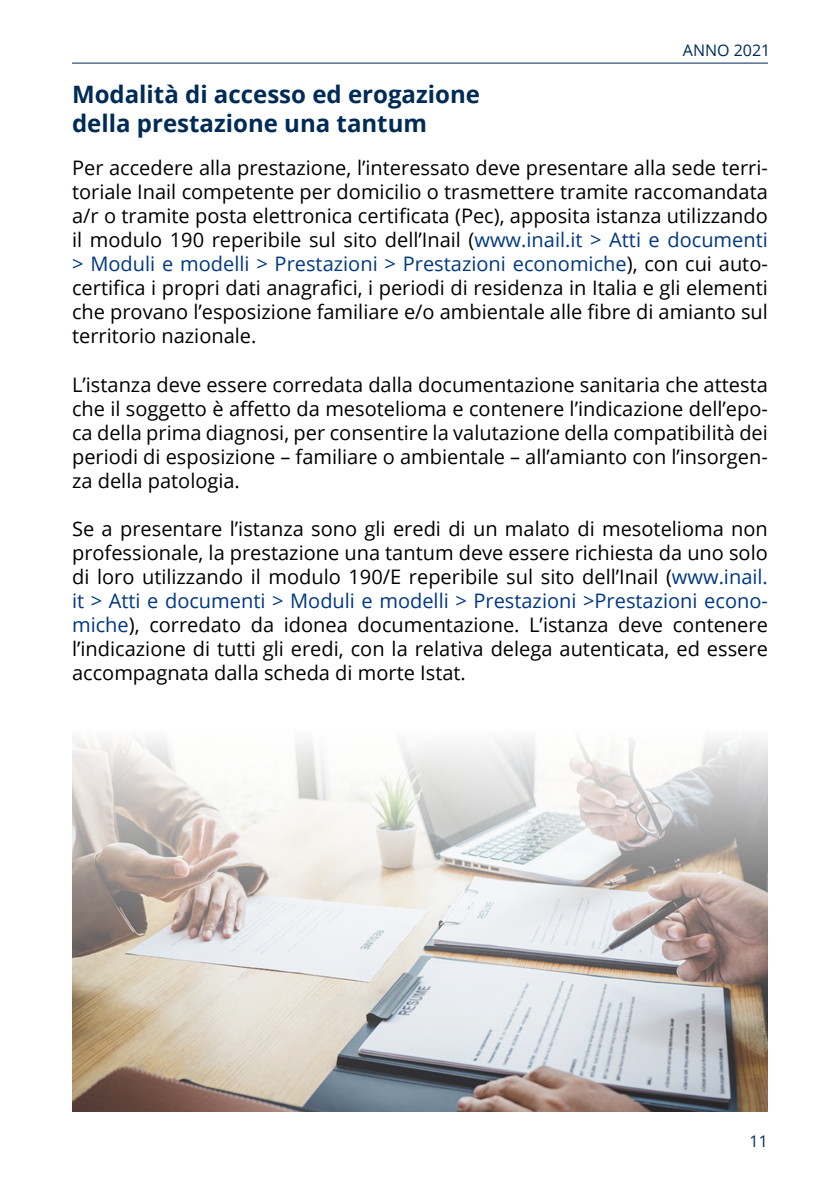
<style>
.page{position:relative;width:840px;height:1191px;background:#fff}
.page>*{position:absolute;margin:0;border:0;box-sizing:border-box;transform-origin:0 0}
.t1{font:700 24px/28.8px "Open Sans";color:#002b56}
.t2{font:20px/24px "Open Sans";color:#000;text-align:justify}
.t3{font:16px "Open Sans";color:#002b56}
.s1{color:#003882}
</style>
<div class="page">
<hr style="left:72px;top:63px;width:695px;height:1px;background:#002b56">
<img style="left:72px;top:739px;width:695px;height:372px">
<p class="t3" style="left:682px;top:40px;width:89px">ANNO 2021</p>
<p class="t1" style="left:72px;top:80px;width:409px">Modalità di accesso ed erogazione della prestazione una tantum</p>
<p class="t2" style="left:72px;top:156px;width:697px">Per accedere alla prestazione, l’interessato deve presentare alla sede terri&shy;toriale Inail competente per domicilio o trasmettere tramite raccomandata a/r o tramite posta elettronica certificata (Pec), apposita istanza utilizzando il modulo 190 reperibile sul sito dell’Inail (<span class="s1">www.inail.it &gt; Atti e documenti &gt; Moduli e modelli &gt; Prestazioni &gt; Prestazioni economiche</span>), con cui auto&shy;certifica i propri dati anagrafici, i periodi di residenza in Italia e gli elementi che provano l’esposizione familiare e/o ambientale alle fibre di amianto sul territorio nazionale.</p>
<p class="t2" style="left:72px;top:372px;width:697px">L’istanza deve essere corredata dalla documentazione sanitaria che attesta che il soggetto è affetto da mesotelioma e contenere l’indicazione dell’epo&shy;ca della prima diagnosi, per consentire la valutazione della compatibilità dei periodi di esposizione – familiare o ambientale – all’amianto con l’insorgen&shy;za della patologia.</p>
<p class="t2" style="left:72px;top:516px;width:697px">Se a presentare l’istanza sono gli eredi di un malato di mesotelioma non professionale, la prestazione una tantum deve essere richiesta da uno solo di loro utilizzando il modulo 190/E reperibile sul sito dell’Inail (<span class="s1">www.inail. it &gt; Atti e documenti &gt; Moduli e modelli &gt; Prestazioni &gt;Prestazioni econo&shy;miche</span>), corredato da idonea documentazione. L’istanza deve contenere l’indicazione di tutti gli eredi, con la relativa delega autenticata, ed essere accompagnata dalla scheda di morte Istat.</p>
<p class="t3" style="left:749px;top:1130px;width:20px">11</p>
</div>
